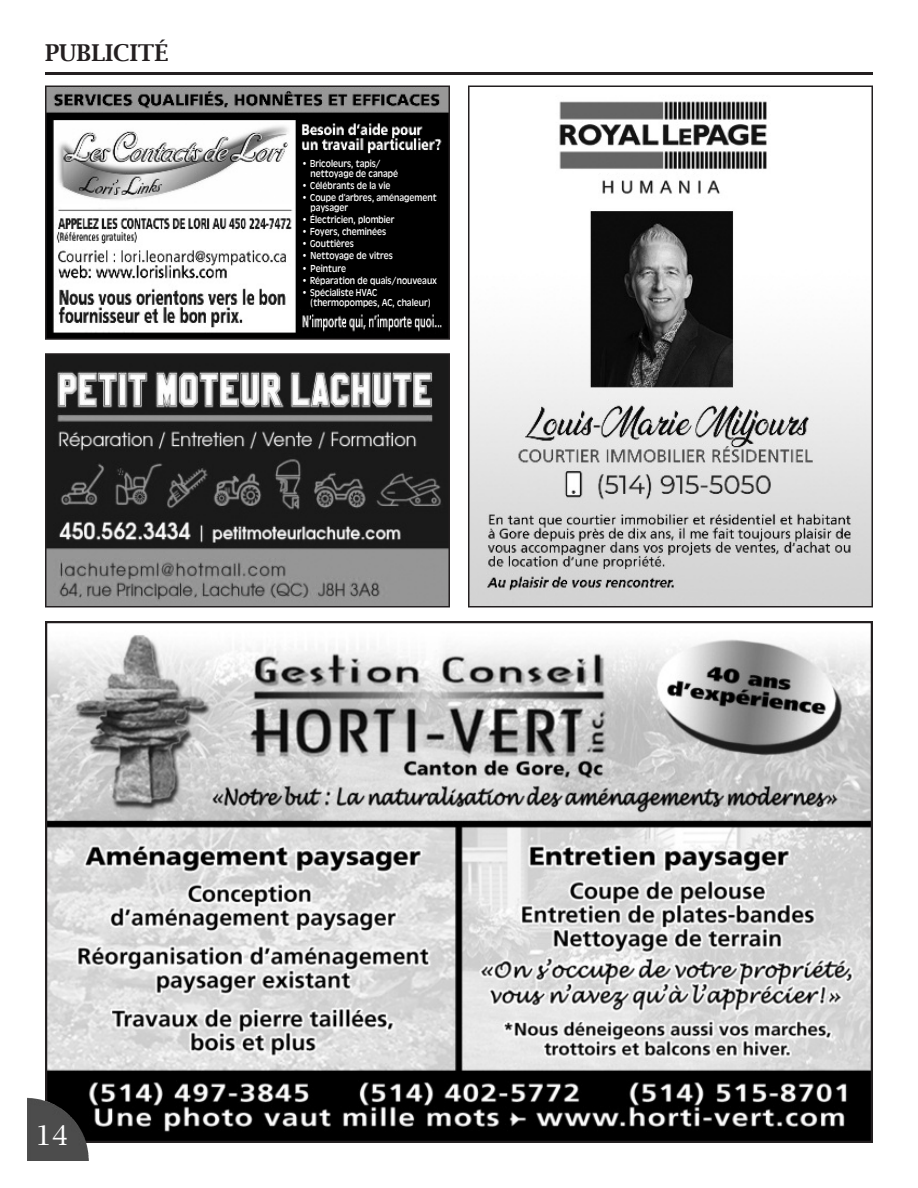
<style>
.page{position:relative;width:918px;height:1188px;background:#fff}
.page>*{position:absolute;margin:0;border:0;box-sizing:border-box;transform-origin:0 0}
.t1{font:27px "Lucida Bright";color:#fff}
.t2{font:600 23.25px "Lucida Bright";color:#231f20}
.t3{font:10.5px/9.9px "Antique Oli T";color:#fff;scale:.89 1}
</style>
<div class="page">
<img style="left:48px;top:635px;width:822px;height:505px">
<img style="left:27px;top:1098px;width:62px;height:63px">
<hr style="left:45px;top:72px;width:828px;height:3px;background:#231f20">
<img style="left:48px;top:89px;width:399px;height:248px">
<div style="left:45px;top:86px;width:405px;height:254px;border:2px solid #231f20"></div>
<img style="left:48px;top:356px;width:399px;height:249px">
<div style="left:45px;top:353px;width:405px;height:255px;border:2px solid #231f20"></div>
<img style="left:471px;top:101px;width:399px;height:504px">
<div style="left:468px;top:86px;width:405px;height:522px;border:2px solid #231f20"></div>
<h2 class="t2" style="left:45px;top:38px;width:125px">PuBLiCitÉ</h2>
<p class="t3" style="left:311px;top:158px;width:100px;text-indent:-9px">• Bricoleurs, tapis/ nettoyage de canapé</p>
<p class="t3" style="left:302px;top:180px;width:101px">• Célébrants de la vie</p>
<p class="t3" style="left:311px;top:192px;width:143px;text-indent:-9px">• Coupe d’arbres, aménagement paysager</p>
<p class="t3" style="left:302px;top:214px;width:106px">• Électricien, plombier</p>
<p class="t3" style="left:302px;top:226px;width:97px">• Foyers, cheminées</p>
<p class="t3" style="left:302px;top:238px;width:60px">• Gouttières</p>
<p class="t3" style="left:302px;top:250px;width:104px">• Nettoyage de vitres</p>
<p class="t3" style="left:302px;top:262px;width:51px">• Peinture</p>
<p class="t3" style="left:302px;top:275px;width:154px">• Réparation de quais/nouveaux</p>
<p class="t3" style="left:311px;top:287px;width:136px;text-indent:-9px">• Spécialiste HVAC (thermopompes, AC, chaleur)</p>
<h1 class="t1" style="left:36px;top:1119px;width:34px">14</h1>
</div>
